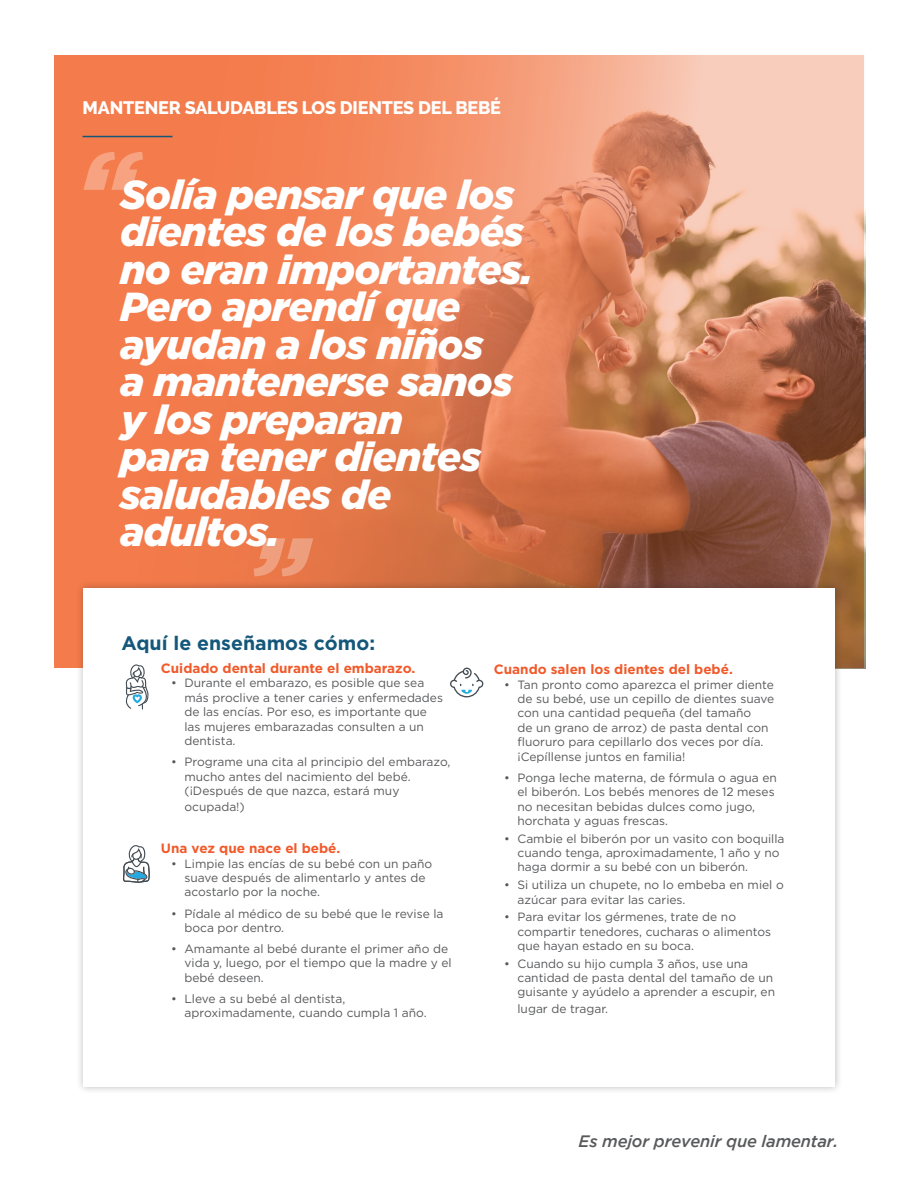
<style>
.page{position:relative;width:918px;height:1188px;background:#fff}
.page>*{position:absolute;margin:0;border:0;box-sizing:border-box;transform-origin:0 0}
.t1{font:italic 900 105px "Gotham";color:#fff}
.Body_Copy{font:italic 900 40.5px/37.5px "Gotham";letter-spacing:-.02em;color:#fff}
.t2{font:700 19.5px "Gotham";color:#14577a}
.t3{font:800 18px "Raleway";letter-spacing:-.01em;color:#fff}
.Body_Copy-2{font:italic 500 16.5px "Gotham";letter-spacing:-.01em;color:#58595b}
.t4{font:700 13.5px "Gotham";color:#f15929}
.t5{font:12px/14.4px "Gotham HTF";color:#57585a}
</style>
<div class="page">
<div style="left:54px;top:55px;width:810px;height:612px;background:#f47b4b"></div>
<img style="left:119px;top:55px;width:747px;height:613px">
<div style="left:76px;top:580px;width:766px;height:514px;background:#231f20;opacity:.3"></div>
<div style="left:83px;top:588px;width:752px;height:498px;background:#fff"></div>
<svg style="left:125px;top:664px;width:24px;height:46px"></svg>
<svg style="left:123px;top:845px;width:27px;height:38px"></svg>
<hr style="left:82px;top:136px;width:90px;height:1px;background:#14587a">
<svg style="left:450px;top:668px;width:34px;height:29px"></svg>
<h3 class="t3" style="left:82px;top:98px;width:420px">MANTENER SALUDABLES LOS DIENTES DEL BEBÉ</h3>
<h1 class="t1" style="left:77px;top:128px;width:61px">“</h1>
<p class="Body_Copy" style="left:120px;top:175px;width:415px">Solía pensar que los dientes de los bebés no eran importantes.<br>Pero aprendí que ayudan a los niños<br>a mantenerse sanos y los preparan<br>para tener dientes saludables de adultos.</p>
<h1 class="t1" style="left:248px;top:514px;width:61px">”</h1>
<p class="t2" style="left:122px;top:632px;width:255px">Aquí le enseñamos cómo:</p>
<p class="t4" style="left:161px;top:661px;width:256px">Cuidado dental durante el embarazo.</p>
<p class="t5" style="left:184px;top:676px;width:260px;text-indent:-14px">• Durante el embarazo, es posible que sea más proclive a tener caries y enfermedades de las encías. Por eso, es importante que las mujeres embarazadas consulten a un dentista.</p>
<p class="t5" style="left:184px;top:755px;width:267px;text-indent:-14px">• Programe una cita al principio del embarazo, mucho antes del nacimiento del bebé. (¡Después de que nazca, estará muy</p>
<p class="t5" style="left:184px;top:800px;width:62px">ocupada!)</p>
<p class="t4" style="left:161px;top:841px;width:181px">Una vez que nace el bebé.</p>
<p class="t5" style="left:184px;top:856px;width:249px;text-indent:-14px">• Limpie las encías de su bebé con un paño suave después de alimentarlo y antes de acostarlo por la noche.</p>
<p class="t5" style="left:184px;top:906px;width:261px;text-indent:-14px">• Pídale al médico de su bebé que le revise la boca por dentro.</p>
<p class="t5" style="left:184px;top:941px;width:269px;text-indent:-14px">• Amamante al bebé durante el primer año de vida y, luego, por el tiempo que la madre y el bebé deseen.</p>
<p class="t5" style="left:184px;top:991px;width:244px;text-indent:-14px">• Lleve a su bebé al dentista, aproximadamente, cuando cumpla 1 año.</p>
<p class="t4" style="left:494px;top:662px;width:240px">Cuando salen los dientes del bebé.</p>
<p class="t5" style="left:518px;top:677px;width:258px;text-indent:-14px">• Tan pronto como aparezca el primer diente de su bebé, use un cepillo de dientes suave con una cantidad pequeña (del tamaño<br>de un grano de arroz) de pasta dental con fluoruro para cepillarlo dos veces por día. ¡Cepíllense juntos en familia!</p>
<p class="t5" style="left:518px;top:770px;width:261px;text-indent:-14px">• Ponga leche materna, de fórmula o agua en el biberón. Los bebés menores de 12 meses no necesitan bebidas dulces como jugo, horchata y aguas frescas.</p>
<p class="t5" style="left:518px;top:831px;width:269px;text-indent:-14px">• Cambie el biberón por un vasito con boquilla cuando tenga, aproximadamente, 1 año y no haga dormir a su bebé con un biberón.</p>
<p class="t5" style="left:518px;top:877px;width:268px;text-indent:-14px">• Si utiliza un chupete, no lo embeba en miel o azúcar para evitar las caries.</p>
<p class="t5" style="left:518px;top:909px;width:255px;text-indent:-14px">• Para evitar los gérmenes, trate de no compartir tenedores, cucharas o alimentos que hayan estado en su boca.</p>
<p class="t5" style="left:518px;top:956px;width:259px;text-indent:-14px">• Cuando su hijo cumpla 3 años, use una cantidad de pasta dental del tamaño de un guisante y ayúdelo a aprender a escupir, en</p>
<p class="t5" style="left:518px;top:1001px;width:92px">lugar de tragar.</p>
<p class="Body_Copy-2" style="left:579px;top:1131px;width:261px">Es mejor prevenir que lamentar.</p>
</div>
